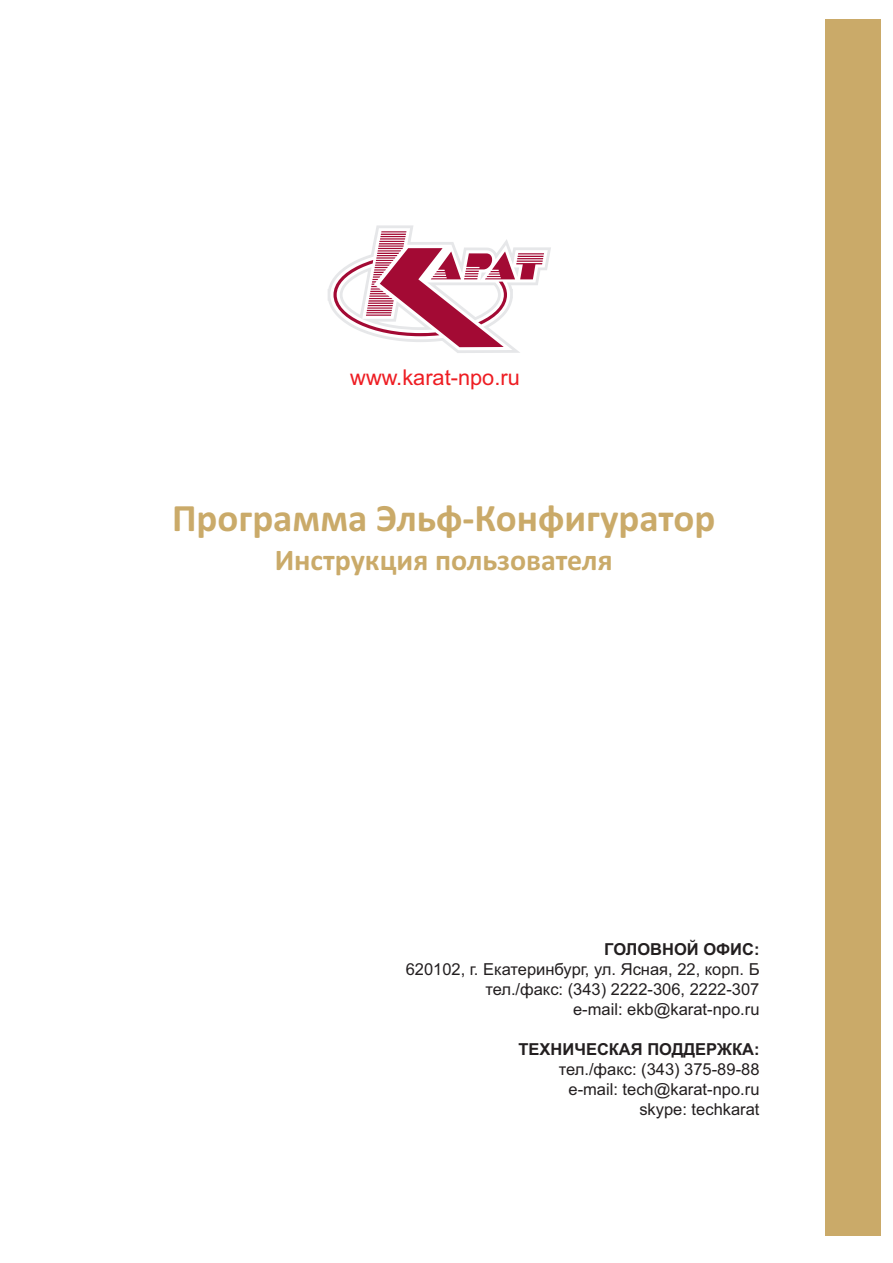
<style>
.page{position:relative;width:893px;height:1263px;background:#fff}
.page>*{position:absolute;margin:0;border:0;box-sizing:border-box;transform-origin:0 0}
.t1{font:700 39px "Calibri";color:#caaa69}
.t2{font:700 30px "Calibri";color:#caaa69}
.t3{font:21.75px "Arial";color:#ee1d23}
.t4{font:16.5px/20px "Arial";color:#231f20;text-align:right}
.t5{font:700 16.5px "Arial";color:#231f20}
</style>
<div class="page">
<div style="left:825px;top:20px;width:55px;height:1216px;background:#caaa69"></div>
<svg style="left:328px;top:225px;width:223px;height:128px"></svg>
<h3 class="t3" style="left:350px;top:369px;width:171px">www.karat-npo.ru</h3>
<h1 class="t1" style="left:172px;top:501px;width:545px">Программа Эльф-Конфигуратор</h1>
<h2 class="t2" style="left:275px;top:547px;width:339px">Инструкция пользователя</h2>
<p class="t5" style="left:604px;top:943px;width:157px">ГОЛОВНОЙ ОФИС:</p>
<p class="t4" style="left:406px;top:960px;width:355px">620102, г. Екатеринбург, ул. Ясная, 22, корп. Б тел./факс: (343) 2222-306, 2222-307<br>e-mail: ekb@karat-npo.ru</p>
<p class="t5" style="left:518px;top:1043px;width:242px">ТЕХНИЧЕСКАЯ ПОДДЕРЖКА:</p>
<p class="t4" style="left:559px;top:1060px;width:202px">тел./факс: (343) 375-89-88 e-mail: tech@karat-npo.ru skype: techkarat</p>
</div>
